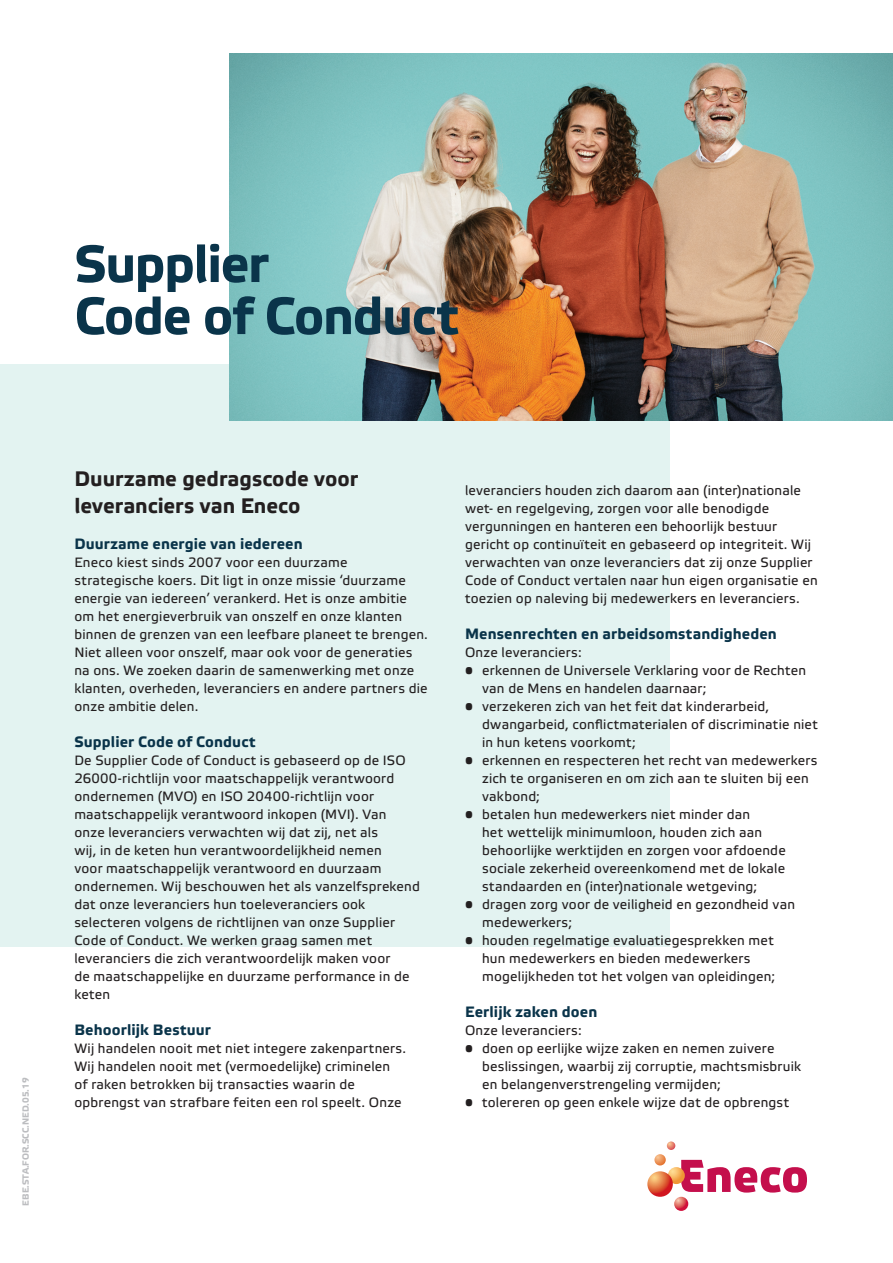
<style>
.page{position:relative;width:893px;height:1263px;background:#fff}
.page>*{position:absolute;margin:0;border:0;box-sizing:border-box;transform-origin:0 0}
.t1{font:700 52.05px/52.1px "Etelka Text Pro";letter-spacing:-.03em;color:#0a344a}
.t2{font:700 21px/27px "Etelka Text Pro";color:#231f20}
.t3{font:700 15px "Etelka Text Pro";letter-spacing:.01em;color:#0a344a}
.t4{font:13.5px/18px "Etelka Text Pro";letter-spacing:.015em;color:#231f20}
.t5{font:700 9px "Etelka Text Pro";color:#bcbdc0}
</style>
<div class="page">
<div style="left:0;top:364px;width:670px;height:583px;background:#e3f3f1"></div>
<img style="left:230px;top:53px;width:663px;height:368px">
<svg style="left:681px;top:1160px;width:126px;height:32px"></svg>
<svg style="left:668px;top:1167px;width:17px;height:17px"></svg>
<svg style="left:647px;top:1171px;width:26px;height:26px"></svg>
<svg style="left:674px;top:1197px;width:14px;height:14px"></svg>
<svg style="left:654px;top:1141px;width:21px;height:24px"></svg>
<h1 class="t1" style="left:74px;top:241px;width:386px">Supplier<br>Code of Conduct</h1>
<p class="t5" style="left:21px;top:1205px;width:129px;rotate:-90deg">EBE.STA.FOR.SCC.NED.05.19</p>
<h2 class="t2" style="left:74px;top:466px;width:285px">Duurzame gedragscode voor leveranciers van Eneco</h2>
<p class="t3" style="left:74px;top:536px;width:230px">Duurzame energie van iedereen</p>
<p class="t4" style="left:74px;top:554px;width:355px">Eneco kiest sinds 2007 voor een duurzame strategische koers. Dit ligt in onze missie ‘duurzame energie van iedereen’ verankerd. Het is onze ambitie om het energieverbruik van onszelf en onze klanten binnen de grenzen van een leefbare planeet te brengen.<br>Niet alleen voor onszelf, maar ook voor de generaties na ons. We zoeken daarin de samenwerking met onze klanten, overheden, leveranciers en andere partners die onze ambitie delen.</p>
<p class="t3" style="left:74px;top:734px;width:183px">Supplier Code of Conduct</p>
<p class="t4" style="left:74px;top:752px;width:347px">De Supplier Code of Conduct is gebaseerd op de ISO 26000-richtlijn voor maatschappelijk verantwoord ondernemen (MVO) en ISO 20400-richtlijn voor maatschappelijk verantwoord inkopen (MVI). Van onze leveranciers verwachten wij dat zij, net als<br>wij, in de keten hun verantwoordelijkheid nemen<br>voor maatschappelijk verantwoord en duurzaam ondernemen. Wij beschouwen het als vanzelfsprekend dat onze leveranciers hun toeleveranciers ook selecteren volgens de richtlijnen van onze Supplier Code of Conduct. We werken graag samen met leveranciers die zich verantwoordelijk maken voor<br>de maatschappelijke en duurzame performance in de keten</p>
<p class="t3" style="left:74px;top:1022px;width:138px">Behoorlijk Bestuur</p>
<p class="t4" style="left:74px;top:1040px;width:333px">Wij handelen nooit met niet integere zakenpartners.<br>Wij handelen nooit met (vermoedelijke) criminelen of raken betrokken bij transacties waarin de opbrengst van strafbare feiten een rol speelt. Onze</p>
<p class="t4" style="left:465px;top:482px;width:354px">leveranciers houden zich daarom aan (inter)nationale wet- en regelgeving, zorgen voor alle benodigde vergunningen en hanteren een behoorlijk bestuur gericht op continuïteit en gebaseerd op integriteit. Wij verwachten van onze leveranciers dat zij onze Supplier Code of Conduct vertalen naar hun eigen organisatie en toezien op naleving bij medewerkers en leveranciers.</p>
<p class="t3" style="left:465px;top:626px;width:313px">Mensenrechten en arbeidsomstandigheden</p>
<p class="t4" style="left:465px;top:644px;width:118px">Onze leveranciers:</p>
<p class="t4" style="left:482px;top:662px;width:326px;text-indent:-17px">• erkennen de Universele Verklaring voor de Rechten van de Mens en handelen daarnaar;</p>
<p class="t4" style="left:482px;top:698px;width:337px;text-indent:-17px">• verzekeren zich van het feit dat kinderarbeid, dwangarbeid, conflictmaterialen of discriminatie niet in hun ketens voorkomt;</p>
<p class="t4" style="left:482px;top:752px;width:337px;text-indent:-17px">• erkennen en respecteren het recht van medewerkers zich te organiseren en om zich aan te sluiten bij een vakbond;</p>
<p class="t4" style="left:482px;top:806px;width:305px;text-indent:-17px">• betalen hun medewerkers niet minder dan<br>het wettelijk minimumloon, houden zich aan behoorlijke werktijden en zorgen voor afdoende sociale zekerheid overeenkomend met de lokale standaarden en (inter)nationale wetgeving;</p>
<p class="t4" style="left:482px;top:896px;width:314px;text-indent:-17px">• dragen zorg voor de veiligheid en gezondheid van medewerkers;</p>
<p class="t4" style="left:482px;top:932px;width:295px;text-indent:-17px">• houden regelmatige evaluatiegesprekken met hun medewerkers en bieden medewerkers mogelijkheden tot het volgen van opleidingen;</p>
<p class="t3" style="left:465px;top:1004px;width:134px">Eerlijk zaken doen</p>
<p class="t4" style="left:465px;top:1022px;width:118px">Onze leveranciers:</p>
<p class="t4" style="left:482px;top:1040px;width:321px;text-indent:-17px">• doen op eerlijke wijze zaken en nemen zuivere beslissingen, waarbij zij corruptie, machtsmisbruik en belangenverstrengeling vermijden;</p>
<p class="t4" style="left:465px;top:1094px;width:326px">• tolereren op geen enkele wijze dat de opbrengst</p>
</div>
